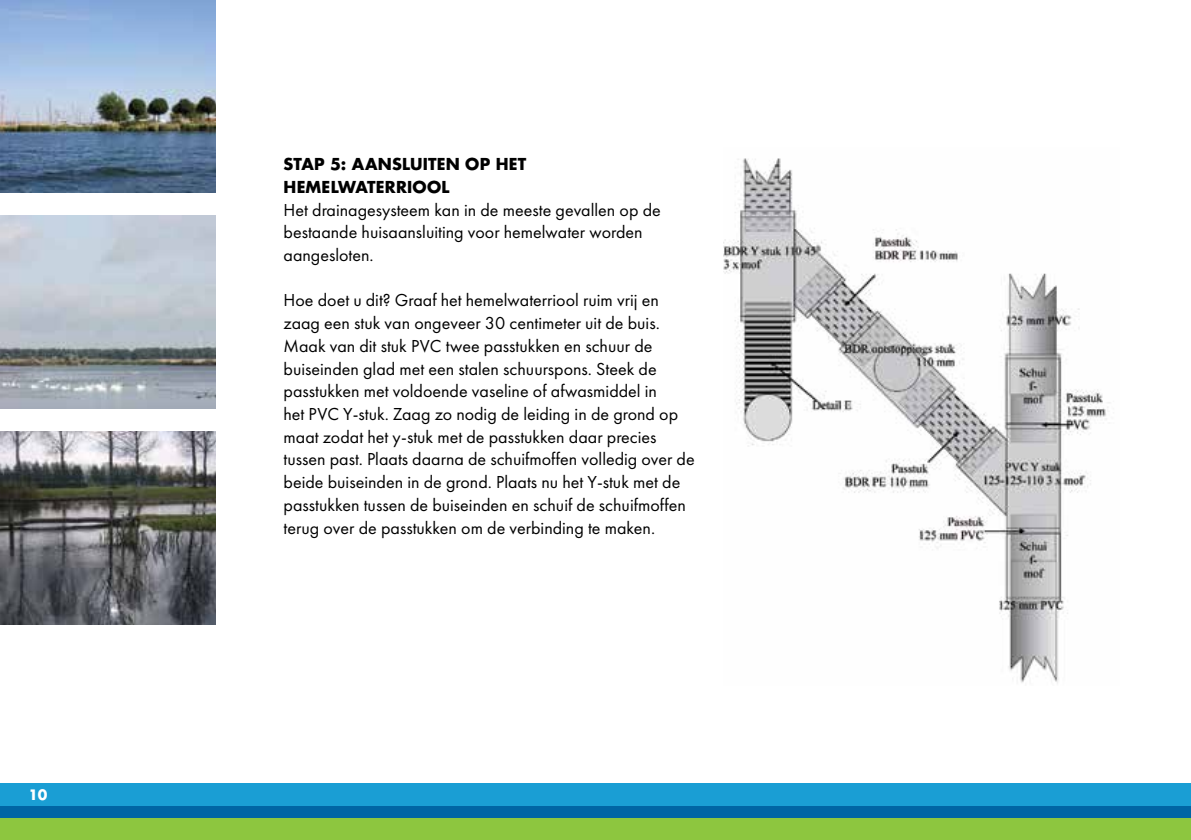
<style>
.page{position:relative;width:1191px;height:840px;background:#fff}
.page>*{position:absolute;margin:0;border:0;box-sizing:border-box;transform-origin:0 0}
.t1{font:18px/22.6px "Futura PT";color:#000}
.t2{font:700 16px/22.6px "Futura";letter-spacing:.01em;color:#000}
.t3{font:700 14px "Futura";color:#fff}
</style>
<div class="page">
<div style="left:0;top:782px;width:1191px;height:23px;background:#1a9ed4"></div>
<div style="left:0;top:816px;width:1191px;height:23px;background:#8dc63f"></div>
<div style="left:0;top:805px;width:1191px;height:11px;background:#0065a4"></div>
<img style="left:0;top:431px;width:215px;height:193px">
<img style="left:0;top:215px;width:215px;height:193px">
<img style="left:0;top:0;width:215px;height:193px">
<img style="left:723px;top:158px;width:387px;height:526px">
<p class="t3" style="left:28px;top:784px;width:21px">10</p>
<p class="t2" style="left:283px;top:152px;width:244px">STAP 5: AANSLUITEN OP HET<br>HEMELWATERRIOOL</p>
<p class="t1" style="left:283px;top:198px;width:379px">Het drainagesysteem kan in de meeste gevallen op de bestaande huisaansluiting voor hemelwater worden aangesloten.</p>
<p class="t1" style="left:283px;top:289px;width:412px">Hoe doet u dit? Graaf het hemelwaterriool ruim vrij en zaag een stuk van ongeveer 30 centimeter uit de buis.<br>Maak van dit stuk PVC twee passtukken en schuur de buiseinden glad met een stalen schuurspons. Steek de passtukken met voldoende vaseline of afwasmiddel in<br>het PVC Y-stuk. Zaag zo nodig de leiding in de grond op maat zodat het y-stuk met de passtukken daar precies tussen past. Plaats daarna de schuifmoffen volledig over de beide buiseinden in de grond. Plaats nu het Y-stuk met de passtukken tussen de buiseinden en schuif de schuifmoffen terug over de passtukken om de verbinding te maken.</p>
</div>
